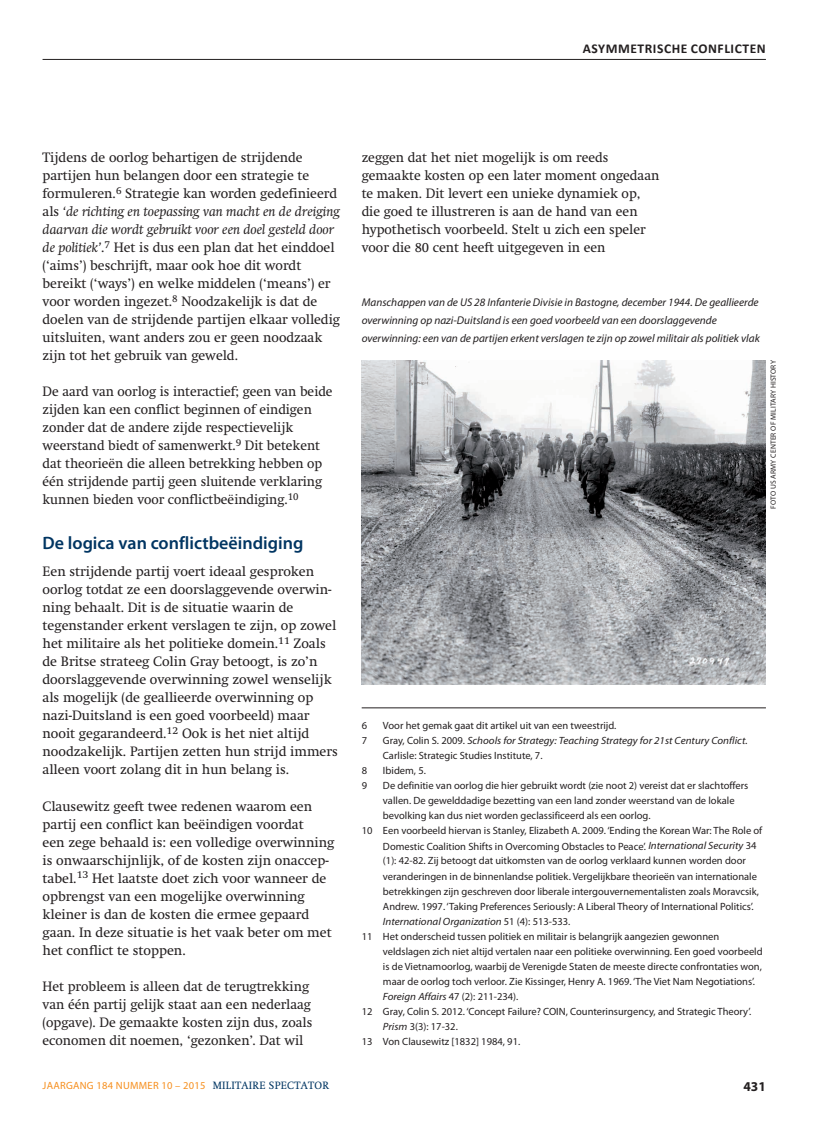
<style>
.page{position:relative;width:817px;height:1136px;background:#fff}
.page>*{position:absolute;margin:0;border:0;box-sizing:border-box;transform-origin:0 0}
.t1{font:600 18px "Myriad Pro";color:#003562}
.t2{font:13.5px/18px "Swift";color:#231f20}
.t3{font:700 13.5px "Calibri";letter-spacing:.04em;color:#231f20}
.t4{font:700 13.5px "Myriad Pro";color:#231f20}
.t5{font:italic 11.25px/18px "Myriad Pro";color:#231f20}
.t6{font:10.5px "Myriad Pro";color:#231f20}
.t7{font:italic 10.5px/15px "Myriad Pro";color:#231f20;scale:1.05 1}
.t8{font:10.5px "Myriad Pro";letter-spacing:.025em;color:#f68f1e}
.t9{font:7.5px "Myriad Pro";letter-spacing:.02em;color:#231f20}
.s1{font-style:italic}
.s2{font-style:normal}
.s3{font-family:"Swift";color:#003562}
</style>
<div class="page">
<hr style="left:43px;top:59px;width:722px;height:1px;background:#231f20">
<img style="left:361px;top:360px;width:404px;height:324px">
<hr style="left:361px;top:707px;width:404px;height:1px;background:#231f20">
<p class="t3" style="left:582px;top:40px;width:184px">ASYMMETRISCHE CONFLICTEN</p>
<p class="t2" style="left:43px;top:148px;width:299px">Tijdens de oorlog behartigen de strijdende partijen hun belangen door een strategie te formuleren.<sup>6</sup> Strategie kan worden gedefinieerd als <span class="s1">‘de richting en toepassing van macht en de dreiging daarvan die wordt gebruikt voor een doel gesteld door de politiek’</span>.<sup>7</sup> Het is dus een plan dat het einddoel (‘aims’) beschrijft, maar ook hoe dit wordt bereikt (‘ways’) en welke middelen (‘means’) er voor worden ingezet.<sup>8</sup> Noodzakelijk is dat de doelen van de strijdende partijen elkaar volledig uitsluiten, want anders zou er geen noodzaak zijn tot het gebruik van geweld.</p>
<p class="t2" style="left:43px;top:382px;width:291px">De aard van oorlog is interactief; geen van beide zijden kan een conflict beginnen of eindigen zonder dat de andere zijde respectievelijk weerstand biedt of samenwerkt.<sup>9</sup> Dit betekent dat theorieën die alleen betrekking hebben op één strijdende partij geen sluitende verklaring kunnen bieden voor conflictbeëindiging.<sup>10</sup></p>
<h1 class="t1" style="left:43px;top:533px;width:262px">De logica van conflictbeëindiging</h1>
<p class="t2" style="left:43px;top:562px;width:297px">Een strijdende partij voert ideaal gesproken oorlog totdat ze een doorslaggevende overwin&shy;ning behaalt. Dit is de situatie waarin de tegenstander erkent verslagen te zijn, op zowel het militaire als het politieke domein.<sup>11</sup> Zoals de Britse strateeg Colin Gray betoogt, is zo’n doorslaggevende overwinning zowel wenselijk als mogelijk (de geallieerde overwinning op nazi-Duitsland is een goed voorbeeld) maar nooit gegarandeerd.<sup>12</sup> Ook is het niet altijd noodzakelijk. Partijen zetten hun strijd immers alleen voort zolang dit in hun belang is.</p>
<p class="t2" style="left:43px;top:796px;width:293px">Clausewitz geeft twee redenen waarom een partij een conflict kan beëindigen voordat<br>een zege behaald is: een volledige overwinning is onwaarschijnlijk, of de kosten zijn onaccep&shy;tabel.<sup>13</sup> Het laatste doet zich voor wanneer de opbrengst van een mogelijke overwinning kleiner is dan de kosten die ermee gepaard gaan. In deze situatie is het vaak beter om met het conflict te stoppen.</p>
<p class="t2" style="left:43px;top:976px;width:271px">Het probleem is alleen dat de terugtrekking van één partij gelijk staat aan een nederlaag (opgave). De gemaakte kosten zijn dus, zoals economen dit noemen, ‘gezonken’. Dat wil</p>
<p class="t2" style="left:361px;top:148px;width:299px">zeggen dat het niet mogelijk is om reeds gemaakte kosten op een later moment ongedaan te maken. Dit levert een unieke dynamiek op, die goed te illustreren is aan de hand van een hypothetisch voorbeeld. Stelt u zich een speler voor die 80 cent heeft uitgegeven in een</p>
<p class="t5" style="left:361px;top:293px;width:399px">Manschappen van de US 28 Infanterie Divisie in Bastogne, december 1944. De geallieerde overwinning op nazi-Duitsland is een goed voorbeeld van een doorslaggevende overwinning: een van de partijen erkent verslagen te zijn op zowel militair als politiek vlak</p>
<p class="t9" style="left:769px;top:508px;width:150px;rotate:-90deg">FOTO US ARMY CENTER OF MILITARY HISTORY</p>
<p class="t6" style="left:361px;top:720px;width:7px">6</p>
<p class="t6" style="left:383px;top:720px;width:235px">Voor het gemak gaat dit artikel uit van een tweestrijd.</p>
<p class="t6" style="left:361px;top:735px;width:7px">7</p>
<p class="t7" style="left:383px;top:733px;width:349px"><span class="s2">Gray, Colin S. 2009.</span> Schools for Strategy: Teaching Strategy for 21st Century Conflict.<br><span class="s2">Carlisle: Strategic Studies Institute, 7.</span></p>
<p class="t6" style="left:361px;top:765px;width:7px">8</p>
<p class="t6" style="left:383px;top:765px;width:44px">Ibidem, 5.</p>
<p class="t6" style="left:361px;top:780px;width:7px">9</p>
<p class="t6" style="left:383px;top:780px;width:367px">De definitie van oorlog die hier gebruikt wordt (zie noot 2) vereist dat er slachtoffers</p>
<p class="t6" style="left:383px;top:795px;width:353px">vallen. De gewelddadige bezetting van een land zonder weerstand van de lokale</p>
<p class="t6" style="left:383px;top:810px;width:269px">bevolking kan dus niet worden geclassificeerd als een oorlog.</p>
<p class="t6" style="left:361px;top:825px;width:402px">10 Een voorbeeld hiervan is Stanley, Elizabeth A. 2009. ‘Ending the Korean War: The Role of</p>
<p class="t6" style="left:383px;top:840px;width:375px">Domestic Coalition Shifts in Overcoming Obstacles to Peace’. <span class="s1">International Security</span> 34</p>
<p class="t6" style="left:383px;top:855px;width:364px">(1): 42-82. Zij betoogt dat uitkomsten van de oorlog verklaard kunnen worden door</p>
<p class="t6" style="left:383px;top:870px;width:375px">veranderingen in de binnenlandse politiek. Vergelijkbare theorieën van internationale</p>
<p class="t6" style="left:383px;top:885px;width:377px">betrekkingen zijn geschreven door liberale intergouvernementalisten zoals Moravcsik,</p>
<p class="t6" style="left:383px;top:900px;width:372px">Andrew. 1997. ‘Taking Preferences Seriously: A Liberal Theory of International Politics’.</p>
<p class="t7" style="left:383px;top:913px;width:180px">International Organization <span class="s2">51 (4): 513-533.</span></p>
<p class="t6" style="left:361px;top:930px;width:359px">11 Het onderscheid tussen politiek en militair is belangrijk aangezien gewonnen</p>
<p class="t6" style="left:383px;top:945px;width:381px">veldslagen zich niet altijd vertalen naar een politieke overwinning. Een goed voorbeeld</p>
<p class="t6" style="left:383px;top:960px;width:380px">is de Vietnamoorlog, waarbij de Verenigde Staten de meeste directe confrontaties won,</p>
<p class="t6" style="left:383px;top:975px;width:373px">maar de oorlog toch verloor. Zie Kissinger, Henry A. 1969. ‘The Viet Nam Negotiations’.</p>
<p class="t6" style="left:383px;top:990px;width:137px"><span class="s1">Foreign Affairs</span> 47 (2): 211-234).</p>
<p class="t6" style="left:361px;top:1005px;width:391px">12 Gray, Colin S. 2012. ‘Concept Failure? COIN, Counterinsurgency, and Strategic Theory’.</p>
<p class="t6" style="left:383px;top:1020px;width:76px"><span class="s1">Prism</span> 3(3): 17-32.</p>
<p class="t6" style="left:361px;top:1035px;width:160px">13 Von Clausewitz [1832] 1984, 91.</p>
<p class="t8" style="left:43px;top:1079px;width:288px">JAARGANG 184 NUMMER 10 – 2015 <span class="s3">MILITAIRE SPECTATOR</span></p>
<p class="t4" style="left:743px;top:1078px;width:24px">431</p>
</div>
